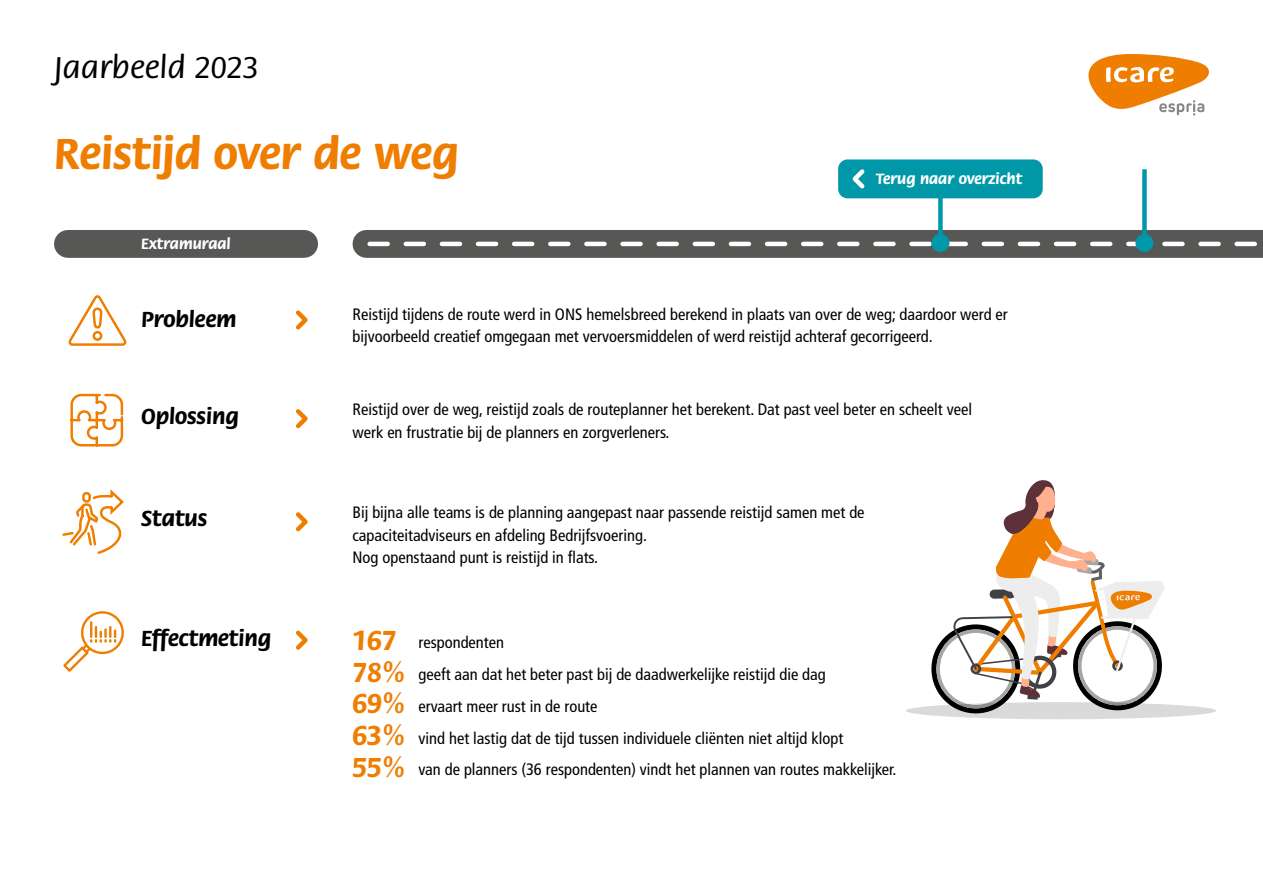
<style>
.page{position:relative;width:1263px;height:893px;background:#fff}
.page>*{position:absolute;margin:0;border:0;box-sizing:border-box;transform-origin:0 0}
.t1{font:700 46.2px "Flora Std";color:#ef7d00}
.t2{font:500 33.15px "Flora Std";color:#000}
.t3{font:700 23.25px "Flora Std";color:#000}
.t4{font:condensed 16.5px/22.5px "Frutiger LT Std";color:#000}
.t5{font:700 15.9px "Flora Std";color:#fff}
.s1{font-family:"Flora Std";font-weight:700;font-stretch:normal;font-size:29.25px;color:#ef7d00}
</style>
<div class="page">
<svg style="left:1088px;top:54px;width:121px;height:62px"></svg>
<div style="left:68px;top:230px;width:236px;height:28px;background:#575756"></div>
<svg style="left:69px;top:295px;width:58px;height:51px"></svg>
<svg style="left:296px;top:310px;width:12px;height:20px"></svg>
<svg style="left:295px;top:409px;width:13px;height:20px"></svg>
<svg style="left:296px;top:512px;width:12px;height:20px"></svg>
<svg style="left:295px;top:630px;width:13px;height:20px"></svg>
<svg style="left:70px;top:393px;width:54px;height:54px"></svg>
<svg style="left:63px;top:611px;width:61px;height:61px"></svg>
<svg style="left:62px;top:489px;width:62px;height:65px"></svg>
<div style="left:366px;top:230px;width:897px;height:28px;background:#575756"></div>
<svg style="left:370px;top:242px;width:887px;height:4px"></svg>
<div style="left:938px;top:169px;width:5px;height:74px;background:#0098a9"></div>
<div style="left:931px;top:234px;width:18px;height:18px;background:#0098a9;border-radius:50%"></div>
<div style="left:1142px;top:169px;width:5px;height:74px;background:#0098a9"></div>
<div style="left:1135px;top:234px;width:18px;height:18px;background:#0098a9;border-radius:50%"></div>
<div style="left:838px;top:159px;width:205px;height:39px;background:#0098a9;border-radius:9px"></div>
<svg style="left:852px;top:169px;width:13px;height:20px"></svg>
<svg style="left:931px;top:480px;width:233px;height:226px"></svg>
<svg style="left:906px;top:702px;width:310px;height:17px;background:#bfbfbf"></svg>
<h2 class="t2" style="left:54px;top:50px;width:206px">Jaarbeeld 2023</h2>
<h1 class="t1" style="left:54px;top:129px;width:406px">Reistijd over de weg</h1>
<p class="t5" style="left:141px;top:235px;width:91px">Extramuraal</p>
<p class="t5" style="left:876px;top:171px;width:148px">Terug naar overzicht</p>
<h3 class="t3" style="left:141px;top:307px;width:97px">Probleem</h3>
<p class="t4" style="left:352px;top:303px;width:657px">Reistijd tijdens de route werd in ONS hemelsbreed berekend in plaats van over de weg; daardoor werd er bijvoorbeeld creatief omgegaan met vervoersmiddelen of werd reistijd achteraf gecorrigeerd.</p>
<h3 class="t3" style="left:141px;top:404px;width:99px">Oplossing</h3>
<p class="t4" style="left:352px;top:398px;width:621px">Reistijd over de weg, reistijd zoals de routeplanner het berekent. Dat past veel beter en scheelt veel werk en frustratie bij de planners en zorgverleners.</p>
<h3 class="t3" style="left:141px;top:506px;width:68px">Status</h3>
<p class="t4" style="left:352px;top:501px;width:514px">Bij bijna alle teams is de planning aangepast naar passende reistijd samen met de capaciteitadviseurs en afdeling Bedrijfsvoering.<br>Nog openstaand punt is reistijd in flats.</p>
<h3 class="t3" style="left:141px;top:625px;width:132px">Effectmeting</h3>
<p class="t4" style="left:352px;top:627px;width:545px;line-height:31.8px"><span class="s1">167</span> respondenten<br><span class="s1">78%</span> geeft aan dat het beter past bij de daadwerkelijke reistijd die dag<br><span class="s1">69%</span> ervaart meer rust in de route<br><span class="s1">63%</span> vind het lastig dat de tijd tussen individuele cliënten niet altijd klopt <span class="s1">55%</span> van de planners (36 respondenten) vindt het plannen van routes makkelijker.</p>
</div>
